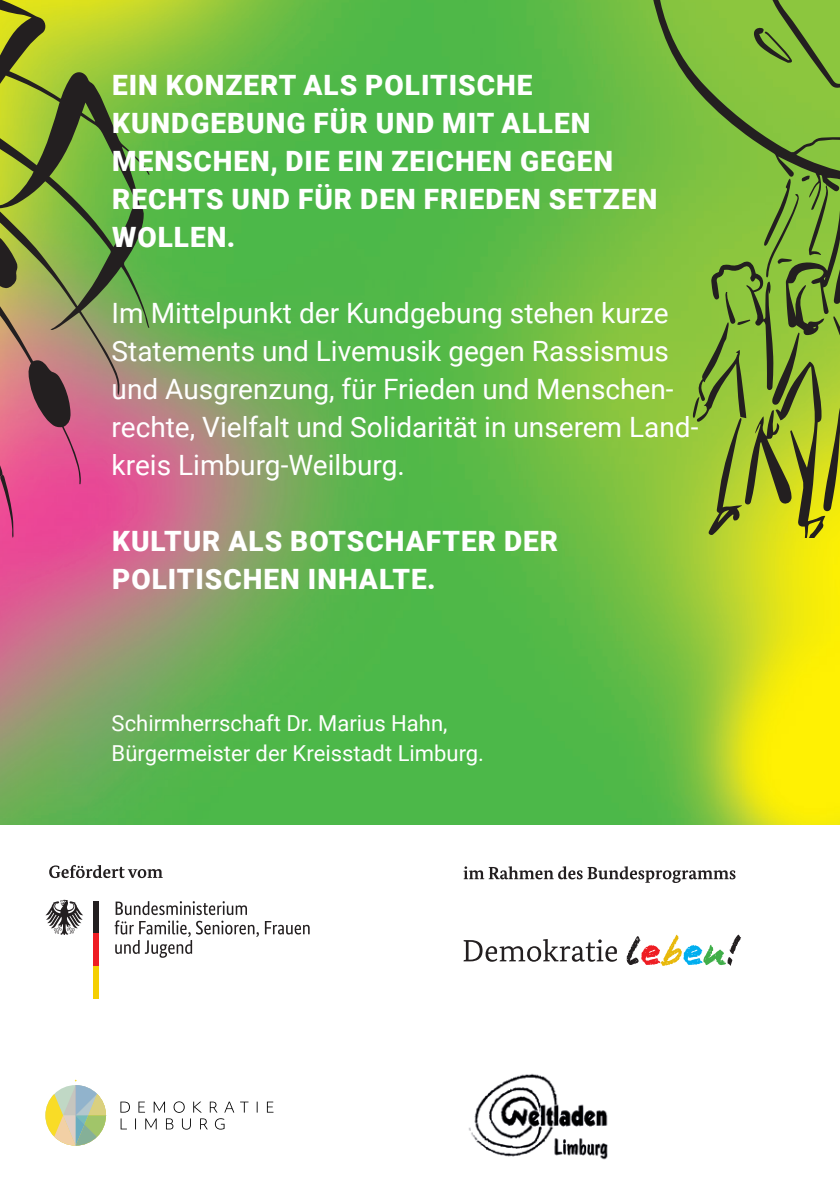
<style>
.page{position:relative;width:840px;height:1191px;background:#fff}
.page>*{position:absolute;margin:0;border:0;box-sizing:border-box;transform-origin:0 0}
.t1{font:28px/38px "Roboto";color:#fff}
.t2{font:900 28px/38px "Roboto";letter-spacing:.035em;color:#fff}
.t3{font:22px/30px "Roboto";color:#fff}
</style>
<div class="page">
<img style="left:0;top:0;width:839px;height:825px">
<svg style="left:0;top:0;width:149px;height:636px"></svg>
<svg style="left:0;top:232px;width:18px;height:57px"></svg>
<svg style="left:0;top:474px;width:13px;height:64px"></svg>
<svg style="left:644px;top:0;width:195px;height:210px;fill:#86c43f"></svg>
<svg style="left:692px;top:175px;width:147px;height:362px"></svg>
<svg style="left:752px;top:27px;width:40px;height:36px"></svg>
<svg style="left:45px;top:1079px;width:61px;height:67px"></svg>
<svg style="left:120px;top:1118px;width:104px;height:11px"></svg>
<svg style="left:120px;top:1101px;width:153px;height:11px"></svg>
<img style="left:468px;top:1073px;width:140px;height:87px">
<div style="left:93px;top:901px;width:6px;height:32px;background:#231f20"></div>
<div style="left:93px;top:933px;width:6px;height:33px;background:#ee1d23"></div>
<div style="left:93px;top:966px;width:6px;height:32px;background:#f4cf02"></div>
<svg style="left:45px;top:899px;width:38px;height:36px"></svg>
<svg style="left:115px;top:901px;width:194px;height:56px"></svg>
<svg style="left:49px;top:865px;width:114px;height:13px"></svg>
<svg style="left:463px;top:939px;width:153px;height:22px"></svg>
<svg style="left:626px;top:934px;width:114px;height:32px"></svg>
<svg style="left:463px;top:866px;width:272px;height:17px"></svg>
<p class="t2" style="left:112px;top:65px;width:546px">EIN KONZERT ALS POLITISCHE<br>KUNDGEBUNG FÜR UND MIT ALLEN<br>MENSCHEN, DIE EIN ZEICHEN GEGEN<br>RECHTS UND FÜR DEN FRIEDEN SETZEN<br>WOLLEN.</p>
<p class="t1" style="left:111px;top:293px;width:588px">Im Mittelpunkt der Kundgebung stehen kurze Statements und Livemusik gegen Rassismus und Ausgrenzung, für Frieden und Menschen&shy;rechte, Vielfalt und Solidarität in unserem Land&shy;kreis Limburg-Weilburg.</p>
<p class="t2" style="left:112px;top:521px;width:447px">KULTUR ALS BOTSCHAFTER DER<br>POLITISCHEN INHALTE.</p>
<p class="t3" style="left:111px;top:707px;width:374px">Schirmherrschaft Dr. Marius Hahn,<br>Bürgermeister der Kreisstadt Limburg.</p>
</div>
